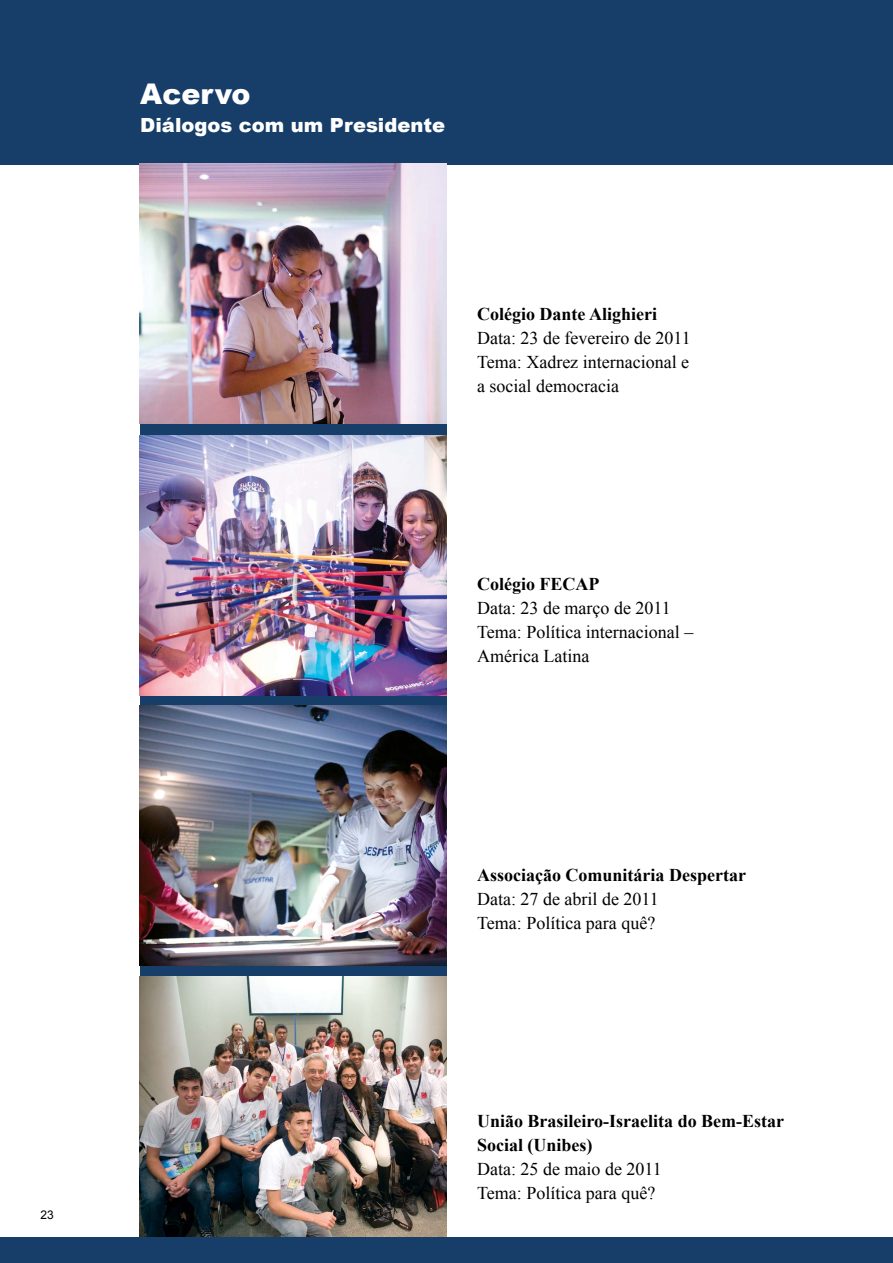
<style>
.page{position:relative;width:893px;height:1263px;background:#fff}
.page>*{position:absolute;margin:0;border:0;box-sizing:border-box;transform-origin:0 0}
.t1{font:900 28.5px "Arial";color:#fff}
.t2{font:900 19.5px "Arial";color:#fff}
.t3{font:18px/24px "Times New Roman";color:#000}
.t4{font:700 18px/24px "Times New Roman";color:#000}
.t5{font:12px "Arial";color:#000}
</style>
<div class="page">
<div style="left:0;top:0;width:893px;height:164px;background:#173d69"></div>
<div style="left:0;top:1237px;width:893px;height:26px;background:#173d69"></div>
<div style="left:140px;top:151px;width:306px;height:1095px;background:#173d69"></div>
<img style="left:140px;top:164px;width:306px;height:260px">
<img style="left:140px;top:705px;width:306px;height:260px">
<img style="left:140px;top:435px;width:306px;height:260px">
<img style="left:140px;top:976px;width:306px;height:260px">
<p class="t5" style="left:41px;top:1206px;width:15px">23</p>
<h1 class="t1" style="left:140px;top:73px;width:112px">Acervo</h1>
<p class="t2" style="left:140px;top:111px;width:306px">Diálogos com um Presidente</p>
<p class="t4" style="left:477px;top:301px;width:181px">Colégio Dante Alighieri</p>
<p class="t3" style="left:477px;top:325px;width:215px;text-align:justify">Data: 23 de fevereiro de 2011<br>Tema: Xadrez internacional e a social democracia</p>
<p class="t4" style="left:477px;top:571px;width:124px">Colégio FECAP</p>
<p class="t3" style="left:477px;top:595px;width:218px">Data: 23 de março de 2011<br>Tema: Política internacional –<br>América Latina</p>
<p class="t4" style="left:477px;top:862px;width:270px">Associação Comunitária Despertar</p>
<p class="t3" style="left:477px;top:886px;width:183px">Data: 27 de abril de 2011<br>Tema: Política para quê?</p>
<p class="t4" style="left:477px;top:1108px;width:309px">União Brasileiro-Israelita do Bem-Estar<br>Social (Unibes)</p>
<p class="t3" style="left:477px;top:1156px;width:186px">Data: 25 de maio de 2011<br>Tema: Política para quê?</p>
</div>
